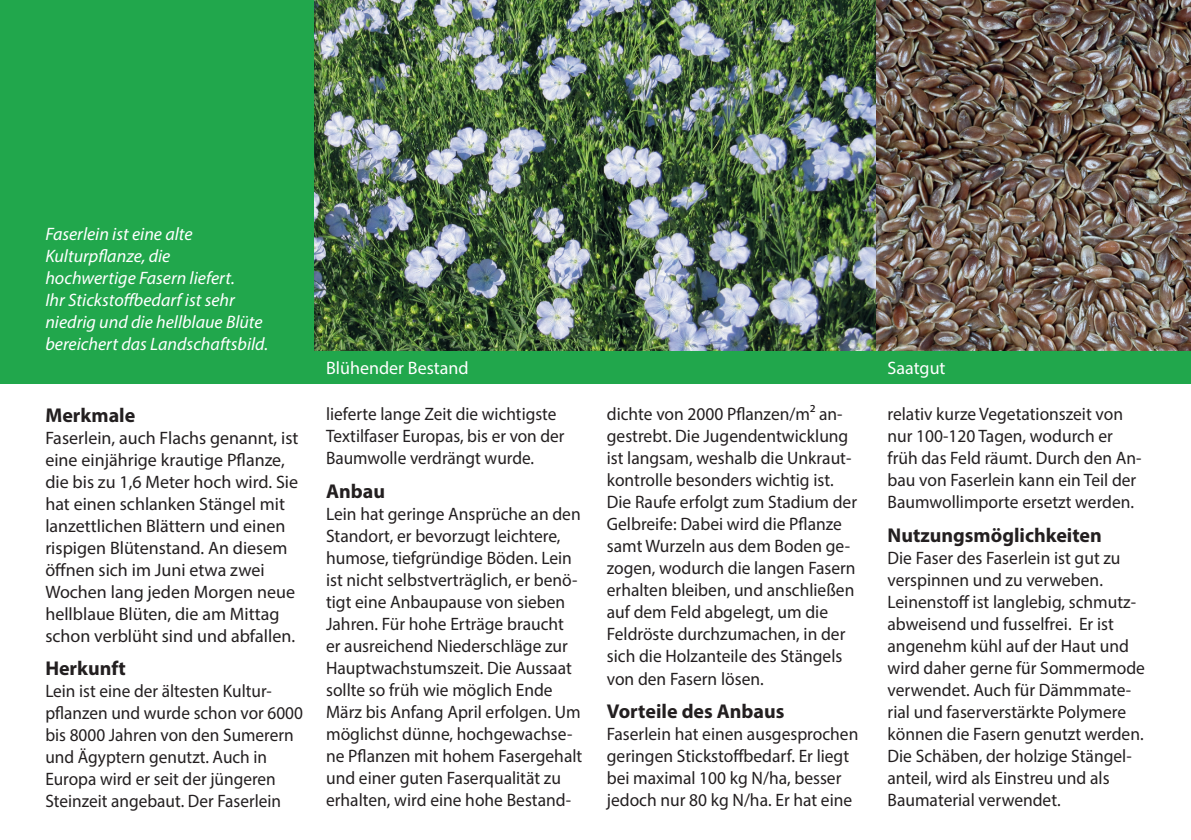
<style>
.page{position:relative;width:1191px;height:840px;background:#fff}
.page>*{position:absolute;margin:0;border:0;box-sizing:border-box;transform-origin:0 0}
.t1{font:700 20px "Myriad Pro";color:#231f20}
.t2{font:18px/22px "Myriad Pro";color:#231f20}
.t3{font:18px/22px "Myriad Pro";color:#231f20;scale:.96 1}
.t4{font:italic 18px/22px "Myriad Pro";color:#fff}
.t5{font:18px "Myriad Pro";color:#fff}
</style>
<div class="page">
<div style="left:0;top:0;width:1191px;height:383px;background:#21a74c"></div>
<img style="left:315px;top:0;width:876px;height:350px">
<p class="t4" style="left:45px;top:222px;width:224px">Faserlein ist eine alte<br>Kulturpflanze, die<br>hochwertige Fasern liefert.<br>Ihr Stickstoffbedarf ist sehr niedrig und die hellblaue Blüte bereichert das Landschaftsbild.</p>
<p class="t1" style="left:45px;top:401px;width:91px">Merkmale</p>
<p class="t2" style="left:45px;top:426px;width:254px">Faserlein, auch Flachs genannt, ist eine einjährige krautige Pflanze, die bis zu 1,6 Meter hoch wird. Sie hat einen schlanken Stängel mit lanzettlichen Blättern und einen rispigen Blütenstand. An diesem öffnen sich im Juni etwa zwei<br>Wochen lang jeden Morgen neue hellblaue Blüten, die am Mittag schon verblüht sind und abfallen.</p>
<p class="t1" style="left:45px;top:655px;width:82px">Herkunft</p>
<p class="t3" style="left:45px;top:679px;width:270px">Lein ist eine der ältesten Kultur&shy;pflanzen und wurde schon vor 6000 bis 8000 Jahren von den Sumerern und Ägyptern genutzt. Auch in<br>Europa wird er seit der jüngeren<br>Steinzeit angebaut. Der Faserlein</p>
<p class="t5" style="left:326px;top:356px;width:144px">Blühender Bestand</p>
<p class="t5" style="left:887px;top:356px;width:59px">Saatgut</p>
<p class="t3" style="left:326px;top:402px;width:250px">lieferte lange Zeit die wichtigste<br>Textilfaser Europas, bis er von der<br>Baumwolle verdrängt wurde.</p>
<p class="t1" style="left:326px;top:477px;width:60px">Anbau</p>
<p class="t2" style="left:326px;top:502px;width:258px">Lein hat geringe Ansprüche an den Standort, er bevorzugt leichtere, humose, tiefgründige Böden. Lein ist nicht selbstverträglich, er benö&shy;tigt eine Anbaupause von sieben Jahren. Für hohe Erträge braucht er ausreichend Niederschläge zur Hauptwachstumszeit. Die Aussaat sollte so früh wie möglich Ende März bis Anfang April erfolgen. Um möglichst dünne, hochgewachse&shy;ne Pflanzen mit hohem Fasergehalt und einer guten Faserqualität zu erhalten, wird eine hohe Bestand-</p>
<p class="t2" style="left:607px;top:402px;width:252px">dichte von 2000 Pflanzen/m² an&shy;gestrebt. Die Jugendentwicklung ist langsam, weshalb die Unkraut&shy;kontrolle besonders wichtig ist.<br>Die Raufe erfolgt zum Stadium der<br>Gelbreife: Dabei wird die Pflanze samt Wurzeln aus dem Boden ge&shy;zogen, wodurch die langen Fasern erhalten bleiben, und anschließen auf dem Feld abgelegt, um die<br>Feldröste durchzumachen, in der sich die Holzanteile des Stängels von den Fasern lösen.</p>
<p class="t1" style="left:607px;top:697px;width:179px">Vorteile des Anbaus</p>
<p class="t2" style="left:607px;top:722px;width:253px">Faserlein hat einen ausgesprochen geringen Stickstoffbedarf. Er liegt bei maximal 100 kg N/ha, besser jedoch nur 80 kg N/ha. Er hat eine</p>
<p class="t2" style="left:887px;top:402px;width:255px">relativ kurze Vegetationszeit von nur 100-120 Tagen, wodurch er früh das Feld räumt. Durch den An&shy;bau von Faserlein kann ein Teil der Baumwollimporte ersetzt werden.</p>
<p class="t1" style="left:887px;top:521px;width:216px">Nutzungsmöglichkeiten</p>
<p class="t2" style="left:887px;top:546px;width:259px">Die Faser des Faserlein ist gut zu verspinnen und zu verweben.<br>Leinenstoff ist langlebig, schmutz&shy;abweisend und fusselfrei. Er ist angenehm kühl auf der Haut und wird daher gerne für Sommermode verwendet. Auch für Dämmmate&shy;rial und faserverstärkte Polymere können die Fasern genutzt werden.<br>Die Schäben, der holzige Stängel&shy;anteil, wird als Einstreu und als<br>Baumaterial verwendet.</p>
</div>
